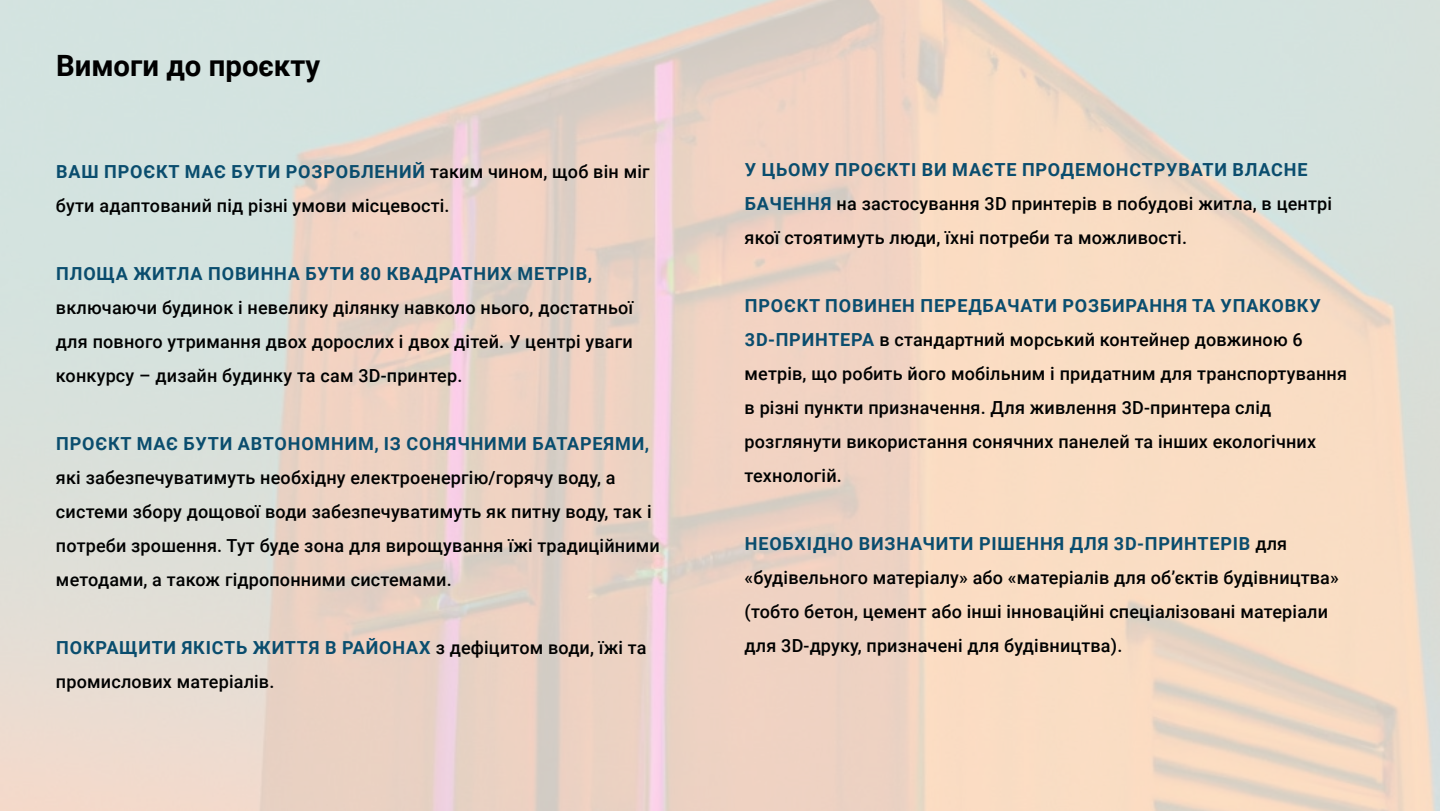
<style>
.page{position:relative;width:1440px;height:811px;background:#fff}
.page>*{position:absolute;margin:0;border:0;box-sizing:border-box;transform-origin:0 0}
.t1{font:700 29.4px "Roboto";color:#000}
.t2{font:500 18px/34px "Roboto";letter-spacing:.01em;color:#000101}
.t3{font:700 18px "Roboto";letter-spacing:.045em;color:#0a4d6e}
.s1{font-weight:700;color:#0a4d6e}
</style>
<div class="page">
<h1 class="t1" style="left:56px;top:45px;width:266px">Вимоги до проєкту</h1>
<p class="t2" style="left:56px;top:153px;width:595px"><span class="s1">ВАШ ПРОЄКТ МАЄ БУТИ РОЗРОБЛЕНИЙ</span> таким чином, щоб він міг бути адаптований під різні умови місцевості.</p>
<p class="t3" style="left:56px;top:260px;width:537px">ПЛОЩА ЖИТЛА ПОВИННА БУТИ 80 КВАДРАТНИХ МЕТРІВ,</p>
<p class="t2" style="left:56px;top:289px;width:579px;text-align:justify">включаючи будинок і невелику ділянку навколо нього, достатньої для повного утримання двох дорослих і двох дітей. У центрі уваги конкурсу – дизайн будинку та сам 3D-принтер.</p>
<p class="t3" style="left:56px;top:431px;width:594px">ПРОЄКТ МАЄ БУТИ АВТОНОМНИМ, ІЗ СОНЯЧНИМИ БАТАРЕЯМИ,</p>
<p class="t2" style="left:56px;top:459px;width:605px">які забезпечуватимуть необхідну електроенергію/горячу воду, а системи збору дощової води забезпечуватимуть як питну воду, так і потреби зрошення. Тут буде зона для вирощування їжі традиційними методами, а також гідропонними системами.</p>
<p class="t2" style="left:56px;top:629px;width:592px"><span class="s1">ПОКРАЩИТИ ЯКІСТЬ ЖИТТЯ В РАЙОНАХ</span> з дефіцитом води, їжі та промислових матеріалів.</p>
<p class="t2" style="left:745px;top:151px;width:589px"><span class="s1">У ЦЬОМУ ПРОЄКТІ ВИ МАЄТЕ ПРОДЕМОНСТРУВАТИ ВЛАСНЕ<br>БАЧЕННЯ</span> на застосування 3D принтерів в побудові житла, в центрі якої стоятимуть люди, їхні потреби та можливості.</p>
<p class="t2" style="left:745px;top:287px;width:604px"><span class="s1">ПРОЄКТ ПОВИНЕН ПЕРЕДБАЧАТИ РОЗБИРАННЯ ТА УПАКОВКУ 3D-ПРИНТЕРА</span> в стандартний морський контейнер довжиною 6 метрів, що робить його мобільним і придатним для транспортування в різні пункти призначення. Для живлення 3D-принтера слід розглянути використання сонячних панелей та інших екологічних технологій.</p>
<p class="t2" style="left:745px;top:525px;width:596px"><span class="s1">НЕОБХІДНО ВИЗНАЧИТИ РІШЕННЯ ДЛЯ 3D-ПРИНТЕРІВ</span> для «будівельного матеріалу» або «матеріалів для об’єктів будівництва» (тобто бетон, цемент або інші інноваційні спеціалізовані матеріали для 3D-друку, призначені для будівництва).</p>
</div>
